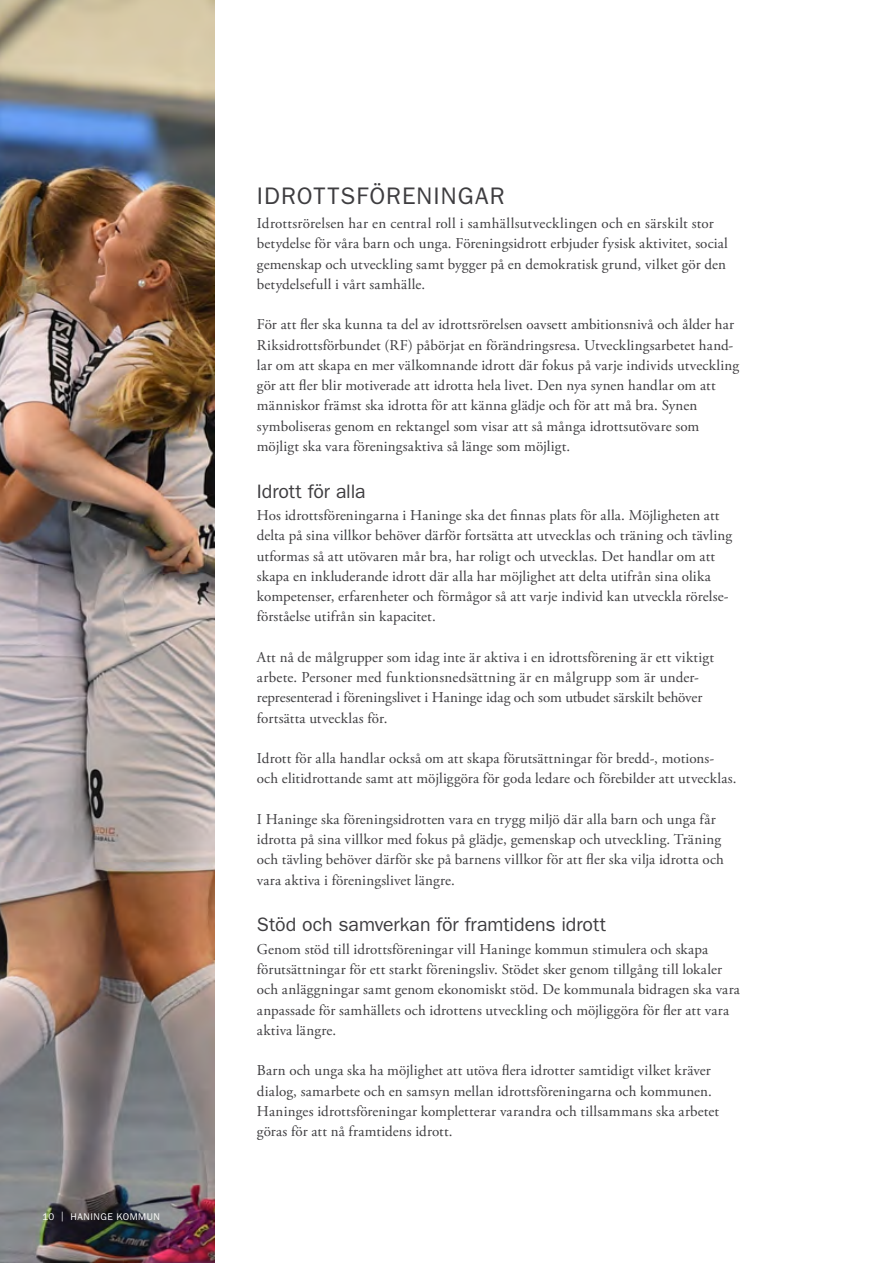
<style>
.page{position:relative;width:893px;height:1263px;background:#fff}
.page>*{position:absolute;margin:0;border:0;box-sizing:border-box;transform-origin:0 0}
.t1{font:24px "ITC Franklin Gothic Std";letter-spacing:.045em;color:#3e3d40}
.t2{font:19.5px "ITC Franklin Gothic Std";letter-spacing:-.005em;color:#3e3d40}
.t3{font:15px/20.2px "Adobe Garamond Pro";letter-spacing:.01em;color:#3e3d40}
.Rubrik_1_Demi_30_30{font:9.75px "ITC Franklin Gothic Std";letter-spacing:.055em;color:#fff}
</style>
<div class="page">
<img style="left:0;top:0;width:214px;height:1263px">
<p class="Rubrik_1_Demi_30_30" style="left:43px;top:1211px;width:119px">10 | HANINGE KOMMUN</p>
<p class="t1" style="left:257px;top:182px;width:249px">IDROTTSFÖRENINGAR</p>
<p class="t3" style="left:257px;top:214px;width:473px">Idrottsrörelsen har en central roll i samhällsutvecklingen och en särskilt stor betydelse för våra barn och unga. Föreningsidrott erbjuder fysisk aktivitet, social gemenskap och utveckling samt bygger på en demokratisk grund, vilket gör den betydelsefull i vårt samhälle.</p>
<p class="t3" style="left:257px;top:315px;width:484px">För att fler ska kunna ta del av idrottsrörelsen oavsett ambitionsnivå och ålder har Riksidrottsförbundet (RF) påbörjat en förändringsresa. Utvecklingsarbetet hand&shy;lar om att skapa en mer välkomnande idrott där fokus på varje individs utveckling gör att fler blir motiverade att idrotta hela livet. Den nya synen handlar om att människor främst ska idrotta för att känna glädje och för att må bra. Synen symboliseras genom en rektangel som visar att så många idrottsutövare som möjligt ska vara föreningsaktiva så länge som möjligt.</p>
<p class="t2" style="left:257px;top:480px;width:110px">Idrott för alla</p>
<p class="t3" style="left:257px;top:506px;width:477px">Hos idrottsföreningarna i Haninge ska det finnas plats för alla. Möjligheten att delta på sina villkor behöver därför fortsätta att utvecklas och träning och tävling utformas så att utövaren mår bra, har roligt och utvecklas. Det handlar om att skapa en inkluderande idrott där alla har möjlighet att delta utifrån sina olika kompetenser, erfarenheter och förmågor så att varje individ kan utveckla rörelse&shy;förståelse utifrån sin kapacitet.</p>
<p class="t3" style="left:257px;top:647px;width:459px">Att nå de målgrupper som idag inte är aktiva i en idrottsförening är ett viktigt arbete. Personer med funktionsnedsättning är en målgrupp som är under&shy;representerad i föreningslivet i Haninge idag och som utbudet särskilt behöver fortsätta utvecklas för.</p>
<p class="t3" style="left:257px;top:749px;width:481px">Idrott för alla handlar också om att skapa förutsättningar för bredd-, motions&shy;och elitidrottande samt att möjliggöra för goda ledare och förebilder att utvecklas.</p>
<p class="t3" style="left:257px;top:809px;width:468px">I Haninge ska föreningsidrotten vara en trygg miljö där alla barn och unga får idrotta på sina villkor med fokus på glädje, gemenskap och utveckling. Träning och tävling behöver därför ske på barnens villkor för att fler ska vilja idrotta och vara aktiva i föreningslivet längre.</p>
<p class="t2" style="left:257px;top:913px;width:350px">Stöd och samverkan för framtidens idrott</p>
<p class="t3" style="left:257px;top:939px;width:484px">Genom stöd till idrottsföreningar vill Haninge kommun stimulera och skapa förutsättningar för ett starkt föreningsliv. Stödet sker genom tillgång till lokaler och anläggningar samt genom ekonomiskt stöd. De kommunala bidragen ska vara anpassade för samhällets och idrottens utveckling och möjliggöra för fler att vara aktiva längre.</p>
<p class="t3" style="left:257px;top:1061px;width:464px">Barn och unga ska ha möjlighet att utöva flera idrotter samtidigt vilket kräver dialog, samarbete och en samsyn mellan idrottsföreningarna och kommunen.<br>Haninges idrottsföreningar kompletterar varandra och tillsammans ska arbetet göras för att nå framtidens idrott.</p>
</div>
